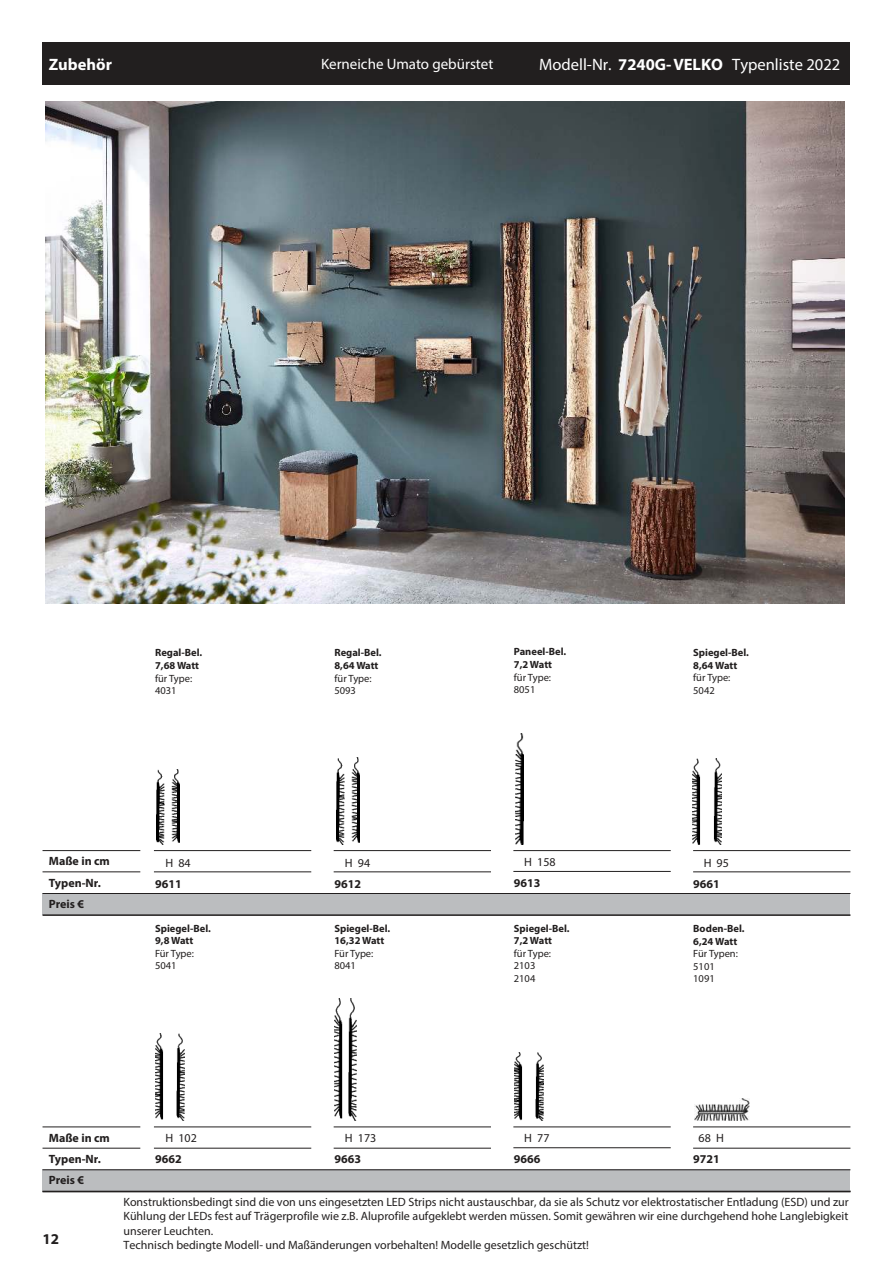
<style>
.page{position:relative;width:893px;height:1263px;background:#fff}
.page>*{position:absolute;margin:0;border:0;box-sizing:border-box;transform-origin:0 0}
.t1{font:16.5px "Myriad Pro";color:#fff}
.t2{font:700 16.5px "Myriad Pro";color:#fff}
.t3{font:15px "Myriad Pro";color:#fff}
.t4{font:700 15px "Myriad Pro";color:#221f1f}
.t5{font:12px/14.4px "Myriad Pro";color:#221f1f}
.t6{font:700 12px/21.3px "Myriad Pro";color:#221f1f}
.t7{font:700 10.5px/12.6px "Myriad Pro";color:#221f1f}
.t8{font:10.5px/12.6px "Myriad Pro";color:#221f1f}
.s1{font-weight:700}
</style>
<div class="page">
<div style="left:43px;top:43px;width:807px;height:42px;background:#221f1f"></div>
<div style="left:43px;top:1169px;width:807px;height:22px;background:#bbbdbf"></div>
<hr style="left:43px;top:1126px;width:97px;height:1px;background:#221f1f">
<hr style="left:154px;top:1126px;width:157px;height:1px;background:#221f1f">
<hr style="left:334px;top:1148px;width:157px;height:1px;background:#221f1f">
<hr style="left:334px;top:1126px;width:157px;height:1px;background:#221f1f">
<hr style="left:513px;top:1147px;width:158px;height:1px;background:#221f1f">
<hr style="left:513px;top:1126px;width:158px;height:1px;background:#221f1f">
<hr style="left:693px;top:1148px;width:157px;height:1px;background:#221f1f">
<hr style="left:693px;top:1126px;width:157px;height:1px;background:#221f1f">
<hr style="left:154px;top:1148px;width:157px;height:1px;background:#221f1f">
<hr style="left:43px;top:1169px;width:807px;height:1px;background:#221f1f">
<hr style="left:43px;top:1148px;width:97px;height:1px;background:#221f1f">
<hr style="left:43px;top:1191px;width:807px;height:1px;background:#221f1f">
<div style="left:43px;top:893px;width:807px;height:21px;background:#bbbdbf"></div>
<hr style="left:43px;top:850px;width:97px;height:1px;background:#221f1f">
<hr style="left:154px;top:850px;width:157px;height:1px;background:#221f1f">
<hr style="left:334px;top:871px;width:157px;height:1px;background:#221f1f">
<hr style="left:334px;top:850px;width:157px;height:1px;background:#221f1f">
<hr style="left:513px;top:871px;width:158px;height:1px;background:#221f1f">
<hr style="left:513px;top:850px;width:158px;height:1px;background:#221f1f">
<hr style="left:693px;top:871px;width:157px;height:1px;background:#221f1f">
<hr style="left:693px;top:850px;width:157px;height:1px;background:#221f1f">
<hr style="left:154px;top:871px;width:157px;height:1px;background:#221f1f">
<hr style="left:43px;top:893px;width:807px;height:1px;background:#221f1f">
<hr style="left:43px;top:871px;width:97px;height:1px;background:#221f1f">
<hr style="left:43px;top:914px;width:807px;height:2px;background:#221f1f">
<img style="left:157px;top:770px;width:22px;height:75px">
<img style="left:337px;top:757px;width:22px;height:88px">
<img style="left:516px;top:733px;width:7px;height:112px">
<img style="left:693px;top:759px;width:29px;height:86px">
<img style="left:156px;top:1033px;width:28px;height:87px">
<img style="left:335px;top:998px;width:21px;height:122px">
<img style="left:515px;top:1052px;width:28px;height:68px">
<img style="left:694px;top:1098px;width:55px;height:22px">
<img style="left:45px;top:102px;width:800px;height:502px">
<h1 class="t2" style="left:49px;top:54px;width:65px">Zubehör</h1>
<p class="t3" style="left:321px;top:55px;width:174px">Kerneiche Umato gebürstet</p>
<h1 class="t1" style="left:539px;top:54px;width:303px">Modell-Nr. <span class="s1">7240G- VELKO</span> Typenliste 2022</h1>
<p class="t7" style="left:155px;top:646px;width:49px">Regal-Bel.<br>7,68 Watt</p>
<p class="t8" style="left:155px;top:672px;width:39px">für Type:<br>4031</p>
<p class="t7" style="left:334px;top:646px;width:49px">Regal-Bel.<br>8,64 Watt</p>
<p class="t8" style="left:334px;top:672px;width:39px">für Type:<br>5093</p>
<p class="t7" style="left:514px;top:645px;width:54px">Paneel-Bel.<br>7,2 Watt</p>
<p class="t8" style="left:514px;top:671px;width:39px">für Type:<br>8051</p>
<p class="t7" style="left:693px;top:646px;width:57px">Spiegel-Bel.<br>8,64 Watt</p>
<p class="t8" style="left:693px;top:671px;width:39px">für Type:<br>5042</p>
<p class="t6" style="left:49px;top:850px;width:62px">Maße in cm<br>Typen-Nr.<br>Preis €</p>
<p class="t5" style="left:166px;top:855px;width:27px">H 84</p>
<p class="t6" style="left:155px;top:873px;width:28px">9611</p>
<p class="t7" style="left:155px;top:921px;width:57px">Spiegel-Bel.<br>9,8 Watt</p>
<p class="t8" style="left:155px;top:947px;width:40px">Für Type:<br>5041</p>
<p class="t5" style="left:345px;top:855px;width:27px">H 94</p>
<p class="t5" style="left:524px;top:854px;width:33px">H 158</p>
<p class="t5" style="left:704px;top:855px;width:27px">H 95</p>
<p class="t6" style="left:334px;top:873px;width:28px">9612</p>
<p class="t6" style="left:514px;top:872px;width:28px">9613</p>
<p class="t6" style="left:693px;top:872px;width:28px">9661</p>
<p class="t7" style="left:334px;top:921px;width:57px">Spiegel-Bel.<br>16,32 Watt</p>
<p class="t8" style="left:334px;top:947px;width:40px">Für Type:<br>8041</p>
<p class="t7" style="left:514px;top:921px;width:57px">Spiegel-Bel.<br>7,2 Watt</p>
<p class="t8" style="left:514px;top:947px;width:39px">für Type:<br>2103<br>2104</p>
<p class="t7" style="left:693px;top:922px;width:53px">Boden-Bel.<br>6,24 Watt</p>
<p class="t8" style="left:693px;top:947px;width:46px">Für Typen:<br>5101<br>1091</p>
<p class="t6" style="left:49px;top:1126px;width:62px">Maße in cm<br>Typen-Nr.<br>Preis €</p>
<p class="t4" style="left:43px;top:1229px;width:18px">12</p>
<p class="t5" style="left:166px;top:1130px;width:33px">H 102</p>
<p class="t6" style="left:155px;top:1148px;width:28px">9662</p>
<p class="t5" style="left:345px;top:1130px;width:33px">H 173</p>
<p class="t6" style="left:334px;top:1148px;width:28px">9663</p>
<p class="t5" style="left:524px;top:1130px;width:27px">H 77</p>
<p class="t6" style="left:514px;top:1148px;width:28px">9666</p>
<p class="t5" style="left:699px;top:1131px;width:27px">68 H</p>
<p class="t6" style="left:693px;top:1148px;width:28px">9721</p>
<p class="t5" style="left:124px;top:1194px;width:727px">Konstruktionsbedingt sind die von uns eingesetzten LED Strips nicht austauschbar, da sie als Schutz vor elektrostatischer Entladung (ESD) und zur Kühlung der LEDs fest auf Trägerprofile wie z.B. Aluprofile aufgeklebt werden müssen. Somit gewähren wir eine durchgehend hohe Langlebigkeit unserer Leuchten.<br>Technisch bedingte Modell- und Maßänderungen vorbehalten! Modelle gesetzlich geschützt!</p>
</div>
